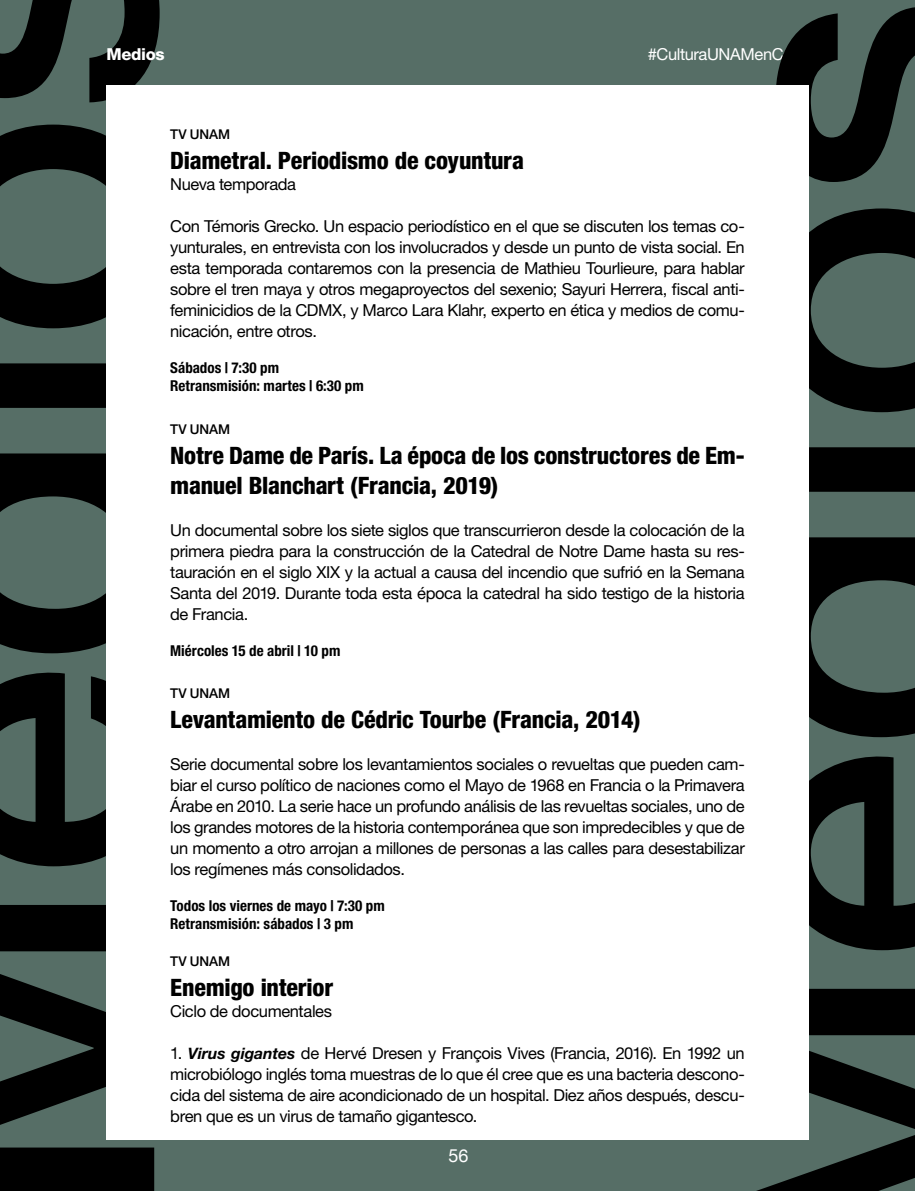
<style>
.page{position:relative;width:915px;height:1191px;background:#fff}
.page>*{position:absolute;margin:0;border:0;box-sizing:border-box;transform-origin:0 0}
.t1{font:500 390px/828px "Helvetica Neue LT Pro";letter-spacing:-.01em;color:#000}
.t2{font:800 condensed 24px/30px "Helvetica Neue LT Pro";letter-spacing:-.01em;color:#000}
.t3{font:18px "Helvetica Neue";color:#fff}
.t4{font:16.5px/21px "Helvetica Neue LT Pro";letter-spacing:-.025em;color:#000;text-align:justify}
.t5{font:16.5px "Helvetica Neue LT Pro";letter-spacing:-.025em;color:#fff}
.t6{font:800 16.5px "Helvetica Neue LT Pro";letter-spacing:-.02em;color:#fff}
.t7{font:700 condensed 15px/18px "Helvetica Neue LT Pro";color:#000}
.t8{font:500 13.5px "Helvetica Neue LT Pro";letter-spacing:-.01em;color:#000}
.s1{font-weight:700;font-style:italic;font-size:15.75px}
</style>
<div class="page">
<div style="left:0;top:0;width:914px;height:1191px;background:#566e66"></div>
<div style="left:106px;top:85px;width:702px;height:1055px;background:#fff"></div>
<h1 class="t1" style="left:-402px;top:1306px;width:1395px;rotate:-90deg">Medios<br>Medios</h1>
<p class="t5" style="left:647px;top:44px;width:162px">#CulturaUNAMenCasa</p>
<p class="t6" style="left:106px;top:44px;width:60px">Medios</p>
<p class="t8" style="left:170px;top:126px;width:61px">TV UNAM</p>
<h2 class="t2" style="left:170px;top:145px;width:355px">Diametral. Periodismo de coyuntura</h2>
<p class="t4" style="left:170px;top:174px;width:127px">Nueva temporada</p>
<p class="t4" style="left:170px;top:216px;width:576px">Con Témoris Grecko. Un espacio periodístico en el que se discuten los temas co&shy;yunturales, en entrevista con los involucrados y desde un punto de vista social. En esta temporada contaremos con la presencia de Mathieu Tourlieure, para hablar sobre el tren maya y otros megaproyectos del sexenio; Sayuri Herrera, fiscal anti&shy;feminicidios de la CDMX, y Marco Lara Klahr, experto en ética y medios de comu&shy;nicación, entre otros.</p>
<p class="t7" style="left:170px;top:359px;width:195px">Sábados | 7:30 pm<br>Retransmisión: martes | 6:30 pm</p>
<p class="t8" style="left:170px;top:420px;width:61px">TV UNAM</p>
<h2 class="t2" style="left:170px;top:439px;width:576px">Notre Dame de París. La época de los constructores de Em&shy;manuel Blanchart (Francia, 2019)</h2>
<p class="t4" style="left:170px;top:519px;width:576px">Un documental sobre los siete siglos que transcurrieron desde la colocación de la primera piedra para la construcción de la Catedral de Notre Dame hasta su res&shy;tauración en el siglo XIX y la actual a causa del incendio que sufrió en la Semana Santa del 2019. Durante toda esta época la catedral ha sido testigo de la historia de Francia.</p>
<p class="t7" style="left:170px;top:641px;width:172px">Miércoles 15 de abril | 10 pm</p>
<p class="t8" style="left:170px;top:684px;width:61px">TV UNAM</p>
<h2 class="t2" style="left:170px;top:703px;width:472px">Levantamiento de Cédric Tourbe (Francia, 2014)</h2>
<p class="t4" style="left:170px;top:753px;width:576px">Serie documental sobre los levantamientos sociales o revueltas que pueden cam&shy;biar el curso político de naciones como el Mayo de 1968 en Francia o la Primavera Árabe en 2010. La serie hace un profundo análisis de las revueltas sociales, uno de los grandes motores de la historia contemporánea que son impredecibles y que de un momento a otro arrojan a millones de personas a las calles para desestabilizar los regímenes más consolidados.</p>
<p class="t7" style="left:170px;top:896px;width:216px">Todos los viernes de mayo | 7:30 pm<br>Retransmisión: sábados | 3 pm</p>
<p class="t8" style="left:170px;top:953px;width:61px">TV UNAM</p>
<h2 class="t2" style="left:170px;top:972px;width:164px">Enemigo interior</h2>
<p class="t4" style="left:170px;top:1000px;width:163px">Ciclo de documentales</p>
<p class="t4" style="left:170px;top:1042px;width:576px">1. <span class="s1">Virus gigantes</span> de Hervé Dresen y François Vives (Francia, 2016). En 1992 un microbiólogo inglés toma muestras de lo que él cree que es una bacteria descono&shy;cida del sistema de aire acondicionado de un hospital. Diez años después, descu&shy;bren que es un virus de tamaño gigantesco.</p>
<p class="t3" style="left:448px;top:1143px;width:21px">56</p>
</div>
